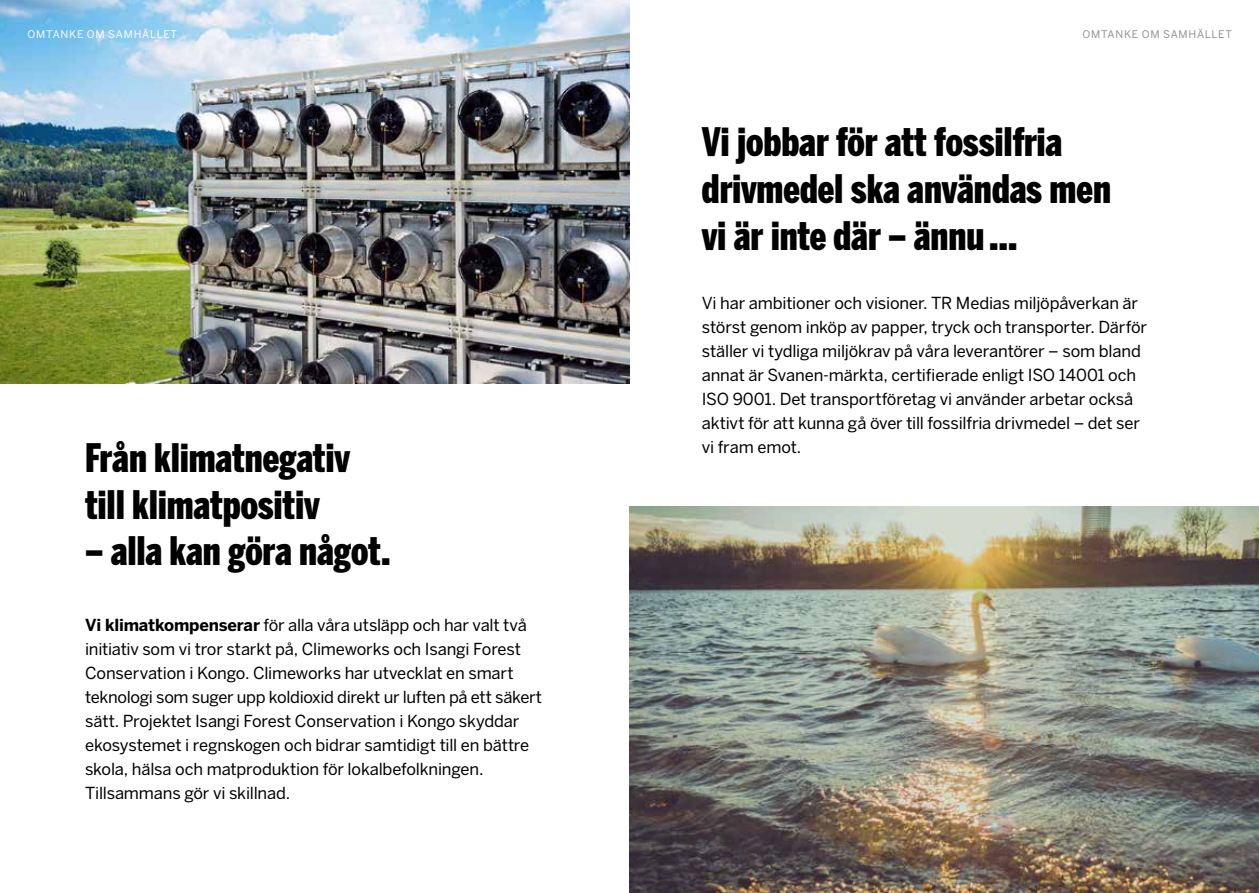
<style>
.page{position:relative;width:1259px;height:893px;background:#fff}
.page>*{position:absolute;margin:0;border:0;box-sizing:border-box;transform-origin:0 0}
.t1{font:900 extra-condensed 39px/46.8px "Benton Sans";letter-spacing:-.005em;color:#000}
.t2{font:16.5px/24px "Benton Sans";letter-spacing:-.01em;color:#000}
.t3{font:10.5px "Benton Sans";letter-spacing:.07em;color:#fff}
.t4{font:10.5px "Benton Sans";letter-spacing:.07em;color:#949290}
.s1{font-weight:700}
</style>
<div class="page">
<img style="left:0;top:0;width:629px;height:384px">
<img style="left:629px;top:507px;width:630px;height:386px">
<p class="t3" style="left:28px;top:28px;width:151px">OMTANKE OM SAMHÄLLET</p>
<p class="t4" style="left:1082px;top:28px;width:151px">OMTANKE OM SAMHÄLLET</p>
<h1 class="t1" style="left:85px;top:434px;width:267px">Från klimatnegativ till klimatpositiv</h1>
<h1 class="t1" style="left:85px;top:528px;width:307px">– alla kan göra något.</h1>
<p class="t2" style="left:85px;top:613px;width:458px"><span class="s1">Vi klimatkompenserar</span> för alla våra utsläpp och har valt två initiativ som vi tror starkt på, Climeworks och Isangi Forest Conservation i Kongo. Climeworks har utvecklat en smart teknologi som suger upp koldioxid direkt ur luften på ett säkert sätt. Projektet Isangi Forest Conservation i Kongo skyddar ekosystemet i regnskogen och bidrar samtidigt till en bättre skola, hälsa och matproduktion för lokalbefolkningen.<br>Tillsammans gör vi skillnad.</p>
<h1 class="t1" style="left:702px;top:119px;width:411px">Vi jobbar för att fossilfria drivmedel ska användas men vi är inte där – ännu …</h1>
<p class="t2" style="left:702px;top:291px;width:447px">Vi har ambitioner och visioner. TR Medias miljöpåverkan är störst genom inköp av papper, tryck och transporter. Därför ställer vi tydliga miljökrav på våra leverantörer – som bland annat är Svanen-märkta, certifierade enligt ISO 14001 och ISO 9001. Det transportföretag vi använder arbetar också aktivt för att kunna gå över till fossilfria drivmedel – det ser vi fram emot.</p>
</div>
